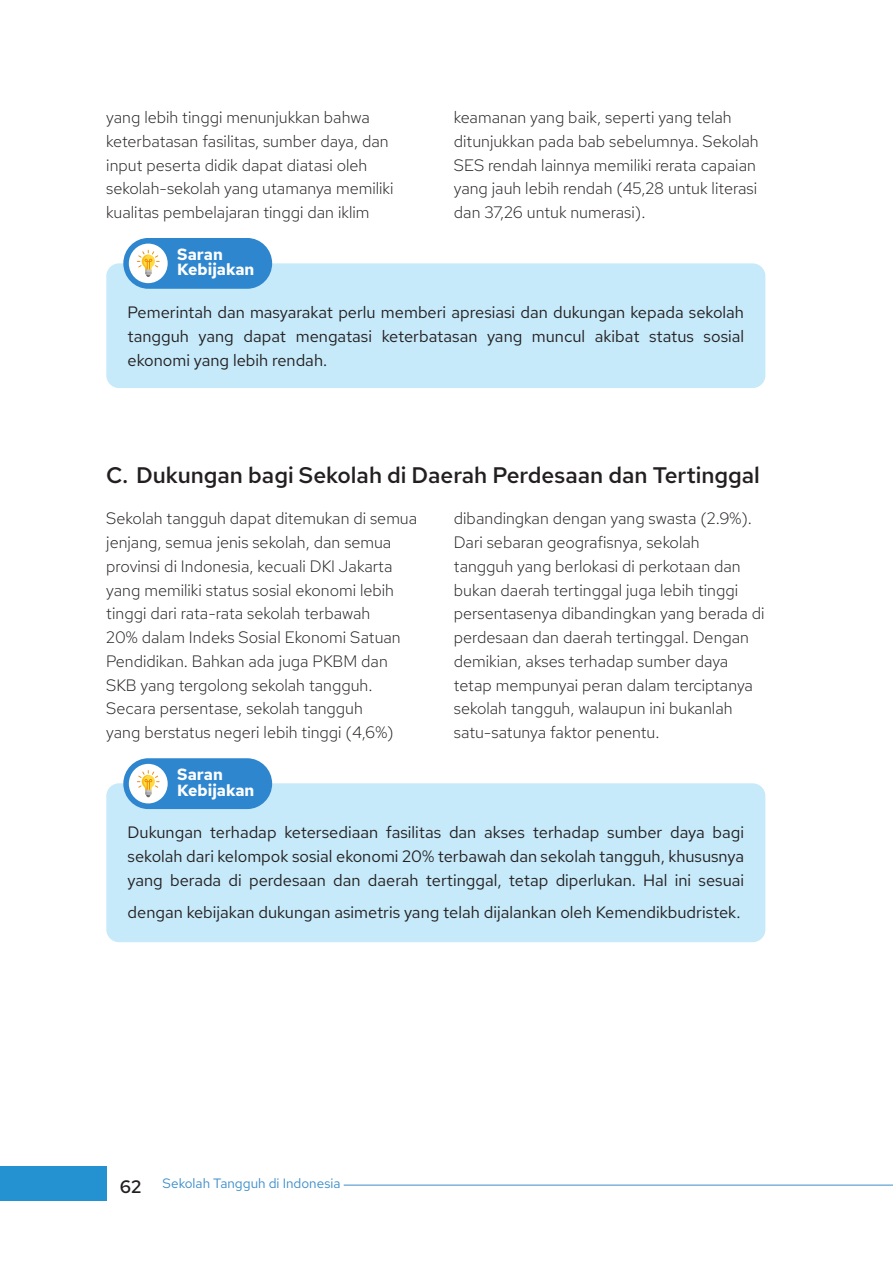
<style>
.page{position:relative;width:893px;height:1263px;background:#fff}
.page>*{position:absolute;margin:0;border:0;box-sizing:border-box;transform-origin:0 0}
.t1{font:600 22.5px "Red Hat Text";color:#231f20}
.P1_Medium{font:300 16.5px/23.7px "Red Hat Text";color:#231f20}
.Text_box_biru{font:16.5px/23.7px "Red Hat Text";color:#231f20;text-align:justify}
.t2{font:700 16.2px/15px "Red Hat Text";color:#fff}
.t3{font:13.5px "Red Hat Text";color:#3c8eca}
.s1{font-weight:500;font-size:18px;color:#231f20}
</style>
<div class="page">
<div style="left:0;top:1166px;width:106px;height:34px;background:#2491d0"></div>
<hr style="left:344px;top:1185px;width:549px;height:1px;background:#3c8eca">
<div style="left:106px;top:263px;width:659px;height:125px;background:#c6eafa;border-radius:13px"></div>
<div style="left:106px;top:783px;width:659px;height:159px;background:#c6eafa;border-radius:13px"></div>
<div style="left:123px;top:238px;width:149px;height:51px;background:#2e86ce;border-radius:25px"></div>
<div style="left:129px;top:244px;width:39px;height:39px;background:#fff;border-radius:50%"></div>
<svg style="left:137px;top:250px;width:23px;height:27px"></svg>
<div style="left:123px;top:758px;width:149px;height:51px;background:#2e86ce;border-radius:25px"></div>
<div style="left:129px;top:764px;width:39px;height:39px;background:#fff;border-radius:50%"></div>
<svg style="left:137px;top:770px;width:23px;height:27px"></svg>
<p class="P1_Medium" style="left:106px;top:105px;width:289px">yang lebih tinggi menunjukkan bahwa keterbatasan fasilitas, sumber daya, dan input peserta didik dapat diatasi oleh sekolah-sekolah yang utamanya memiliki kualitas pembelajaran tinggi dan iklim</p>
<p class="P1_Medium" style="left:454px;top:105px;width:306px">keamanan yang baik, seperti yang telah ditunjukkan pada bab sebelumnya. Sekolah SES rendah lainnya memiliki rerata capaian yang jauh lebih rendah (45,28 untuk literasi dan 37,26 untuk numerasi).</p>
<p class="t2" style="left:177px;top:247px;width:79px">Saran<br>Kebijakan</p>
<p class="Text_box_biru" style="left:128px;top:301px;width:618px">Pemerintah dan masyarakat perlu memberi apresiasi dan dukungan kepada sekolah tangguh yang dapat mengatasi keterbatasan yang muncul akibat status sosial ekonomi yang lebih rendah.</p>
<p class="t1" style="left:106px;top:461px;width:655px">C. Dukungan bagi Sekolah di Daerah Perdesaan dan Tertinggal</p>
<p class="P1_Medium" style="left:106px;top:506px;width:312px">Sekolah tangguh dapat ditemukan di semua jenjang, semua jenis sekolah, dan semua provinsi di Indonesia, kecuali DKI Jakarta yang memiliki status sosial ekonomi lebih tinggi dari rata-rata sekolah terbawah<br>20% dalam Indeks Sosial Ekonomi Satuan Pendidikan. Bahkan ada juga PKBM dan SKB yang tergolong sekolah tangguh.<br>Secara persentase, sekolah tangguh<br>yang berstatus negeri lebih tinggi (4,6%)</p>
<p class="P1_Medium" style="left:454px;top:506px;width:312px">dibandingkan dengan yang swasta (2.9%).<br>Dari sebaran geografisnya, sekolah<br>tangguh yang berlokasi di perkotaan dan bukan daerah tertinggal juga lebih tinggi persentasenya dibandingkan yang berada di perdesaan dan daerah tertinggal. Dengan demikian, akses terhadap sumber daya tetap mempunyai peran dalam terciptanya sekolah tangguh, walaupun ini bukanlah satu-satunya faktor penentu.</p>
<p class="t2" style="left:177px;top:767px;width:79px">Saran<br>Kebijakan</p>
<p class="Text_box_biru" style="left:128px;top:820px;width:618px">Dukungan terhadap ketersediaan fasilitas dan akses terhadap sumber daya bagi sekolah dari kelompok sosial ekonomi 20% terbawah dan sekolah tangguh, khususnya yang berada di perdesaan dan daerah tertinggal, tetap diperlukan. Hal ini sesuai</p>
<p class="Text_box_biru" style="left:128px;top:900px;width:614px">dengan kebijakan dukungan asimetris yang telah dijalankan oleh Kemendikbudristek.</p>
<p class="t3" style="left:120px;top:1174px;width:222px"><span class="s1">62</span> Sekolah Tangguh di Indonesia</p>
</div>
